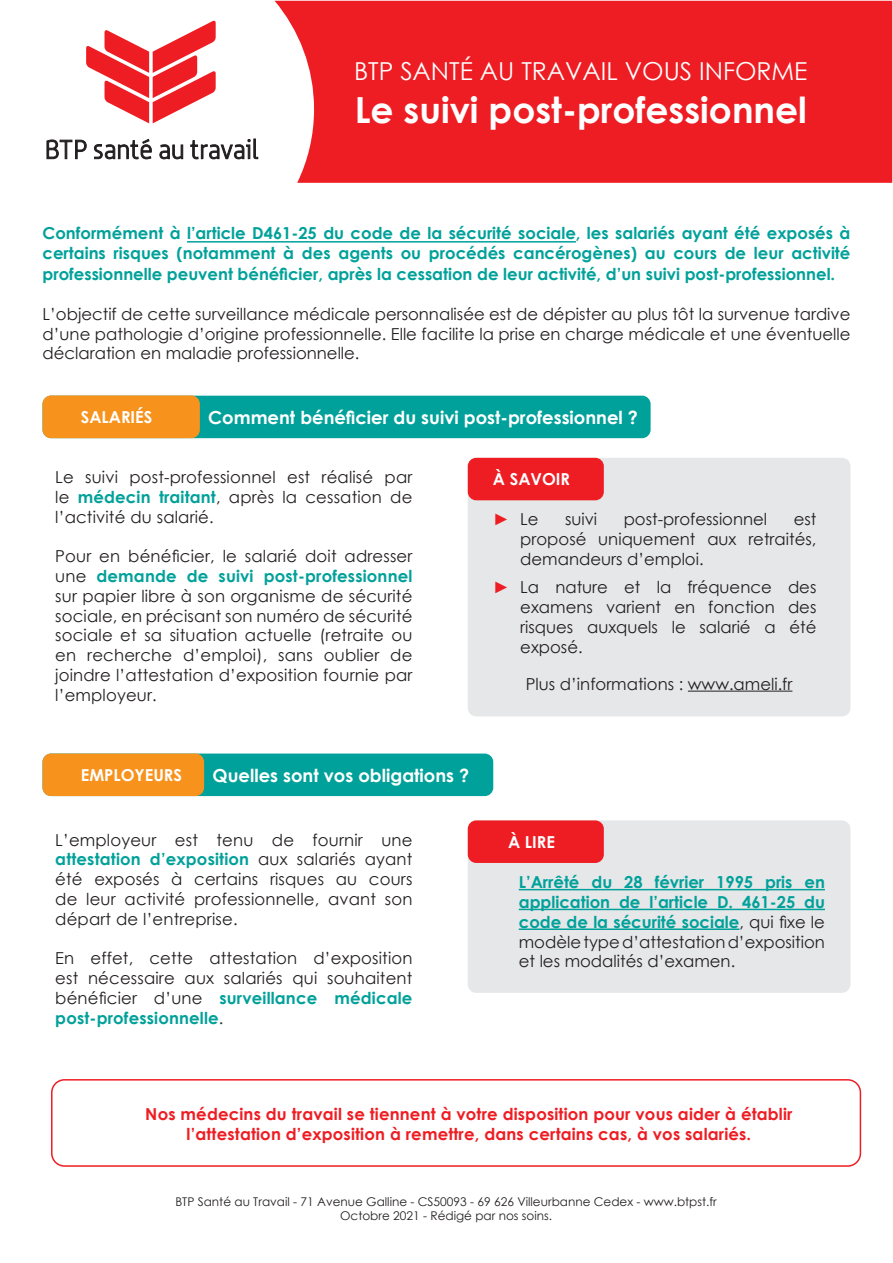
<style>
.page{position:relative;width:893px;height:1263px;background:#fff}
.page>*{position:absolute;margin:0;border:0;box-sizing:border-box;transform-origin:0 0}
.t1{font:700 36px "Century Gothic";color:#fff}
.t2{font:24.75px "Century Gothic";color:#fff}
.t3{font:700 18px "Century Gothic";color:#fff}
.t4{font:16.5px/19.8px "Century Gothic";color:#231f20;text-align:justify}
.t5{font:700 16.5px/19.8px "Century Gothic";color:#00a19a}
.t6{font:700 16.5px/19.8px "Century Gothic";letter-spacing:.01em;color:#ee1d23;text-align:center}
.t7{font:700 16.5px "Century Gothic";color:#fff}
.t8{font:12px "Century Gothic";color:#231f20}
.s1{font-weight:700;color:#00a19a}
.s2{color:#ee1d23}
.s3{font-weight:400;color:#231f20}
</style>
<div class="page">
<div style="left:275px;top:1px;width:617px;height:182px;background:#ee1d23"></div>
<svg style="left:46px;top:139px;width:41px;height:20px"></svg>
<svg style="left:94px;top:138px;width:58px;height:22px"></svg>
<svg style="left:159px;top:144px;width:25px;height:16px"></svg>
<svg style="left:190px;top:138px;width:69px;height:22px"></svg>
<svg style="left:86px;top:20px;width:130px;height:103px"></svg>
<hr style="left:187px;top:241px;width:389px;height:2px;background:#00a19a">
<div style="left:43px;top:396px;width:608px;height:42px;background:#00a19a;border-radius:9px"></div>
<div style="left:43px;top:753px;width:450px;height:43px;background:#00a19a;border-radius:9px"></div>
<div style="left:51px;top:1079px;width:810px;height:88px;border:2px solid #ee1d23;border-radius:13px"></div>
<div style="left:468px;top:458px;width:382px;height:258px;background:#e6e7e9;border-radius:9px"></div>
<hr style="left:688px;top:691px;width:104px;height:1px;background:#231f20">
<div style="left:468px;top:458px;width:136px;height:42px;background:#ee1d23;border-radius:9px"></div>
<div style="left:43px;top:395px;width:157px;height:43px;background:#f7931d;border-radius:9px"></div>
<div style="left:43px;top:753px;width:161px;height:43px;background:#f7931d;border-radius:9px"></div>
<div style="left:468px;top:820px;width:382px;height:173px;background:#e6e7e9;border-radius:9px"></div>
<hr style="left:519px;top:889px;width:306px;height:1px;background:#00a19a">
<hr style="left:519px;top:909px;width:306px;height:1px;background:#00a19a">
<hr style="left:519px;top:928px;width:220px;height:2px;background:#00a19a">
<div style="left:468px;top:820px;width:136px;height:43px;background:#ee1d23;border-radius:9px"></div>
<p class="t2" style="left:354px;top:54px;width:455px">BTP SANTÉ AU TRAVAIL VOUS INFORME</p>
<p class="t1" style="left:355px;top:83px;width:454px">Le suivi post-professionnel</p>
<p class="t5" style="left:43px;top:222px;width:809px">Conformément à l’article D461-25 du code de la sécurité sociale, les salariés ayant été exposés à certains risques (notamment à des agents ou procédés cancérogènes) au cours de leur activité</p>
<p class="t5" style="left:43px;top:264px;width:794px">professionnelle peuvent bénéficier, après la cessation de leur activité, d’un suivi post-professionnel.</p>
<p class="t4" style="left:43px;top:304px;width:809px">L’objectif de cette surveillance médicale personnalisée est de dépister au plus tôt la survenue tardive d’une pathologie d’origine professionnelle. Elle facilite la prise en charge médicale et une éventuelle déclaration en maladie professionnelle.</p>
<p class="t7" style="left:81px;top:404px;width:73px">SALARIÉS</p>
<p class="t3" style="left:208px;top:403px;width:431px">Comment bénéficier du suivi post-professionnel ?</p>
<p class="t4" style="left:55px;top:467px;width:359px">Le suivi post-professionnel est réalisé par le <span class="s1">médecin traitant</span>, après la cessation de l’activité du salarié.</p>
<p class="t4" style="left:55px;top:546px;width:359px">Pour en bénéficier, le salarié doit adresser une <span class="s1">demande de suivi post-professionnel </span>sur papier libre à son organisme de sécurité sociale, en précisant son numéro de sécurité sociale et sa situation actuelle (retraite ou en recherche d’emploi), sans oublier de joindre l’attestation d’exposition fournie par l’employeur.</p>
<p class="t7" style="left:493px;top:467px;width:79px">À SAVOIR</p>
<p class="t4" style="left:493px;top:509px;width:47px"><span class="s2">►</span> Le</p>
<p class="t4" style="left:565px;top:509px;width:34px">suivi</p>
<p class="t4" style="left:624px;top:509px;width:145px">post-professionnel</p>
<p class="t4" style="left:520px;top:509px;width:298px;text-indent:273px">est proposé uniquement aux retraités, demandeurs d’emploi.</p>
<p class="t4" style="left:520px;top:577px;width:298px;text-indent:-27px"><span class="s2">►</span> La nature et la fréquence des examens varient en fonction des risques auxquels le salarié a été exposé.</p>
<p class="t4" style="left:526px;top:673px;width:268px">Plus d’informations : www.ameli.fr</p>
<p class="t7" style="left:81px;top:762px;width:103px">EMPLOYEURS</p>
<p class="t3" style="left:213px;top:761px;width:258px">Quelles sont vos obligations ?</p>
<p class="t4" style="left:55px;top:829px;width:359px">L’employeur est tenu de fournir une <span class="s1">attestation d’exposition</span> aux salariés ayant été exposés à certains risques au cours de leur activité professionnelle, avant son départ de l’entreprise.</p>
<p class="t4" style="left:55px;top:948px;width:359px">En effet, cette attestation d’exposition est nécessaire aux salariés qui souhaitent bénéficier d’une <span class="s1">surveillance médicale post-professionnelle</span>.</p>
<p class="t7" style="left:508px;top:829px;width:48px">À LIRE</p>
<p class="t5" style="left:519px;top:871px;width:308px;text-align:justify">L’Arrêté du 28 février 1995 pris en application de l’article D. 461-25 du code de la sécurité sociale<span class="s3">, qui fixe le modèle type d’attestation d’exposition et les modalités d’examen.</span></p>
<p class="t6" style="left:145px;top:1103px;width:649px">Nos médecins du travail se tiennent à votre disposition pour vous aider à établir l’attestation d’exposition à remettre, dans certains cas, à vos salariés.</p>
<p class="t8" style="left:175px;top:1193px;width:543px">BTP Santé au Travail - 71 Avenue Galline - CS50093 - 69 626 Villeurbanne Cedex - www.btpst.fr</p>
<p class="t8" style="left:340px;top:1208px;width:213px">Octobre 2021 - Rédigé par nos soins.</p>
</div>
